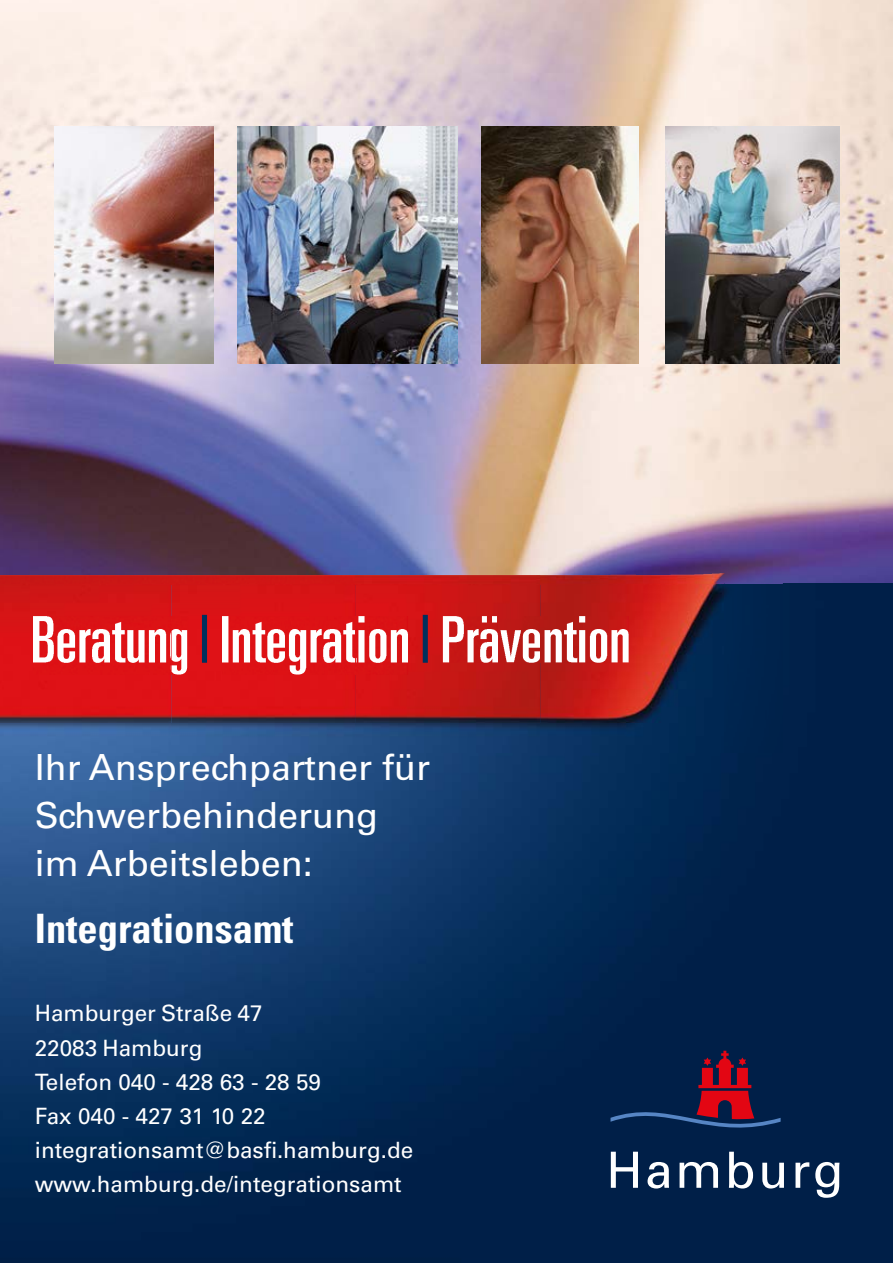
<style>
.page{position:relative;width:893px;height:1263px;background:#fff}
.page>*{position:absolute;margin:0;border:0;box-sizing:border-box;transform-origin:0 0}
.t1{font:700 condensed 40.5px "Univers LT Std";color:#fff}
.t2{font:36px/48px "Univers LT Std";color:#fff}
.t3{font:22.5px/34.2px "Univers LT Std";color:#fff}
</style>
<div class="page">
<img style="left:0;top:0;width:893px;height:584px">
<img style="left:0;top:584px;width:893px;height:679px">
<img style="left:481px;top:126px;width:157px;height:237px">
<img style="left:237px;top:126px;width:221px;height:237px">
<img style="left:55px;top:126px;width:159px;height:237px">
<img style="left:666px;top:126px;width:174px;height:237px">
<svg style="left:611px;top:1152px;width:27px;height:36px"></svg>
<svg style="left:648px;top:1162px;width:21px;height:26px"></svg>
<svg style="left:680px;top:1162px;width:38px;height:26px"></svg>
<svg style="left:729px;top:1152px;width:24px;height:36px"></svg>
<svg style="left:762px;top:1163px;width:22px;height:25px"></svg>
<svg style="left:795px;top:1162px;width:14px;height:26px"></svg>
<svg style="left:815px;top:1162px;width:24px;height:36px"></svg>
<svg style="left:610px;top:1051px;width:171px;height:80px"></svg>
<img style="left:0;top:575px;width:540px;height:177px">
<img style="left:33px;top:616px;width:154px;height:59px">
<img style="left:33px;top:616px;width:88px;height:46px">
<img style="left:172px;top:629px;width:15px;height:46px">
<img style="left:202px;top:615px;width:5px;height:48px">
<img style="left:222px;top:616px;width:186px;height:59px">
<img style="left:222px;top:616px;width:134px;height:46px">
<img style="left:358px;top:616px;width:50px;height:47px">
<img style="left:422px;top:615px;width:6px;height:48px">
<img style="left:523px;top:616px;width:17px;height:13px">
<img style="left:523px;top:629px;width:17px;height:34px">
<img style="left:500px;top:630px;width:21px;height:32px">
<img style="left:443px;top:616px;width:55px;height:47px">
<img style="left:443px;top:616px;width:54px;height:46px">
<img style="left:540px;top:573px;width:243px;height:179px">
<img style="left:564px;top:616px;width:65px;height:47px">
<h2 class="t2" style="left:35px;top:743px;width:397px">Ihr Ansprechpartner für<br>Schwerbehinderung im Arbeitsleben:</h2>
<h1 class="t1" style="left:35px;top:903px;width:260px">Integrationsamt</h1>
<p class="t3" style="left:35px;top:996px;width:380px">Hamburger Straße 47<br>22083 Hamburg<br>Telefon 040 - 428 63 - 28 59<br>Fax 040 - 427 31 10 22 integrationsamt@basfi.hamburg.de www.hamburg.de/integrationsamt</p>
</div>
